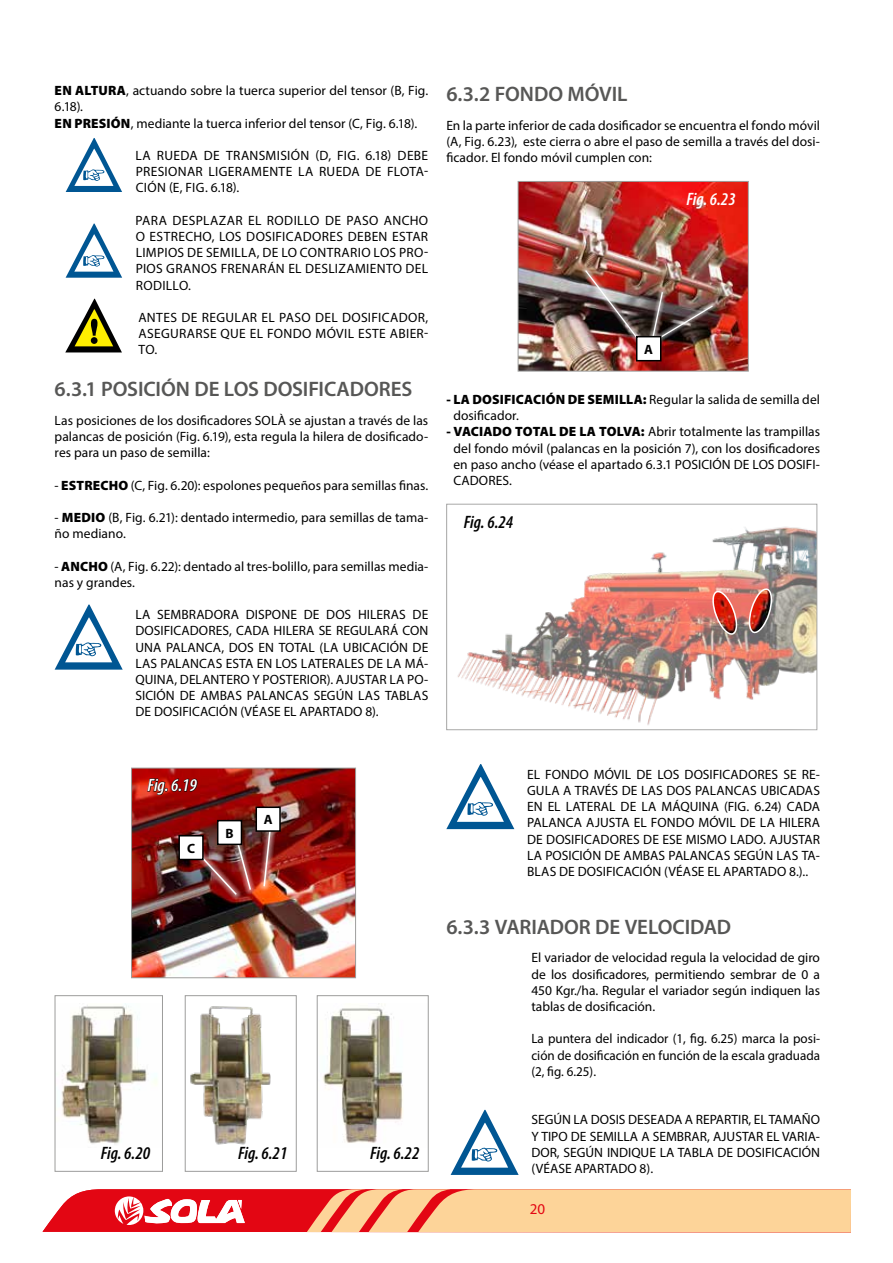
<style>
.page{position:relative;width:893px;height:1263px;background:#fff}
.page>*{position:absolute;margin:0;border:0;box-sizing:border-box;transform-origin:0 0}
.t1{font:600 21px "Myriad Pro";letter-spacing:-.005em;color:#575756}
.t2{font:italic 600 condensed 18px "Myriad Pro";color:#000}
.t3{font:italic 600 condensed 18px "Myriad Pro";color:#fff}
.t4{font:15px "Myriad Pro";color:#e30613}
.t5{font:13.5px/16.2px "Myriad Pro";letter-spacing:.005em;color:#000;text-align:justify}
.t6{font:700 13.5px "Myriad Pro";color:#000}
.s1{font-weight:900}
</style>
<div class="page">
<svg style="left:43px;top:1189px;width:808px;height:43px;background:#f49677"></svg>
<svg style="left:316px;top:995px;width:113px;height:177px"></svg>
<svg style="left:54px;top:995px;width:109px;height:177px"></svg>
<svg style="left:184px;top:995px;width:113px;height:177px"></svg>
<img style="left:131px;top:767px;width:225px;height:211px">
<svg style="left:147px;top:776px;width:51px;height:19px"></svg>
<svg style="left:258px;top:832px;width:19px;height:59px"></svg>
<svg style="left:263px;top:832px;width:10px;height:56px"></svg>
<svg style="left:188px;top:860px;width:54px;height:40px"></svg>
<div style="left:256px;top:807px;width:24px;height:24px;background:#fff"></div>
<div style="left:256px;top:806px;width:25px;height:26px;border:2px solid #000"></div>
<svg style="left:242px;top:830px;width:14px;height:65px"></svg>
<img style="left:192px;top:833px;width:60px;height:63px">
<div style="left:218px;top:821px;width:23px;height:23px;background:#fff"></div>
<div style="left:217px;top:820px;width:25px;height:25px;border:2px solid #000"></div>
<div style="left:179px;top:836px;width:24px;height:23px;background:#fff"></div>
<div style="left:178px;top:835px;width:26px;height:25px;border:2px solid #000"></div>
<img style="left:517px;top:181px;width:232px;height:191px">
<div style="left:637px;top:337px;width:24px;height:24px;background:#fff"></div>
<div style="left:636px;top:336px;width:25px;height:25px;border:2px solid #000"></div>
<img style="left:447px;top:504px;width:371px;height:225px">
<svg style="left:746px;top:586px;width:29px;height:48px"></svg>
<svg style="left:710px;top:590px;width:28px;height:46px"></svg>
<svg style="left:66px;top:138px;width:56px;height:54px"></svg>
<svg style="left:66px;top:224px;width:56px;height:54px"></svg>
<svg style="left:65px;top:299px;width:57px;height:53px"></svg>
<div style="left:91px;top:337px;width:7px;height:7px;background:#000;border-radius:50%"></div>
<svg style="left:55px;top:604px;width:68px;height:66px"></svg>
<svg style="left:446px;top:764px;width:68px;height:65px"></svg>
<svg style="left:451px;top:1110px;width:68px;height:65px"></svg>
<p class="t5" style="left:55px;top:82px;width:375px;text-align:left"><span class="s1">EN ALTURA</span>, actuando sobre la tuerca superior del tensor (B, Fig.<br>6.18).<br><span class="s1">EN PRESIÓN</span>, mediante la tuerca inferior del tensor (C, Fig. 6.18).</p>
<p class="t5" style="left:136px;top:147px;width:294px">LA RUEDA DE TRANSMISIÓN (D, FIG. 6.18) DEBE PRESIONAR LIGERAMENTE LA RUEDA DE FLOTA-CIÓN (E, FIG. 6.18).</p>
<p class="t5" style="left:136px;top:212px;width:294px">PARA DESPLAZAR EL RODILLO DE PASO ANCHO O ESTRECHO, LOS DOSIFICADORES DEBEN ESTAR LIMPIOS DE SEMILLA, DE LO CONTRARIO LOS PRO-PIOS GRANOS FRENARÁN EL DESLIZAMIENTO DEL RODILLO.</p>
<p class="t5" style="left:138px;top:309px;width:291px">ANTES DE REGULAR EL PASO DEL DOSIFICADOR, ASEGURARSE QUE EL FONDO MÓVIL ESTE ABIER-TO.</p>
<h1 class="t1" style="left:55px;top:375px;width:359px">6.3.1 POSICIÓN DE LOS DOSIFICADORES</h1>
<p class="t5" style="left:55px;top:412px;width:375px">Las posiciones de los dosificadores SOLÀ se ajustan a través de las palancas de posición (Fig. 6.19), esta regula la hilera de dosificado&shy;res para un paso de semilla:</p>
<p class="t5" style="left:55px;top:477px;width:375px">- <span class="s1">ESTRECHO</span> (C, Fig. 6.20): espolones pequeños para semillas finas.</p>
<p class="t5" style="left:55px;top:509px;width:375px">- <span class="s1">MEDIO</span> (B, Fig. 6.21): dentado intermedio, para semillas de tama&shy;ño mediano.</p>
<p class="t5" style="left:55px;top:558px;width:375px">- <span class="s1">ANCHO</span> (A, Fig. 6.22): dentado al tres-bolillo, para semillas media&shy;nas y grandes.</p>
<p class="t5" style="left:135px;top:606px;width:294px">LA SEMBRADORA DISPONE DE DOS HILERAS DE DOSIFICADORES, CADA HILERA SE REGULARÁ CON UNA PALANCA, DOS EN TOTAL (LA UBICACIÓN DE LAS PALANCAS ESTA EN LOS LATERALES DE LA MÁ-QUINA, DELANTERO Y POSTERIOR). AJUSTAR LA PO-SICIÓN DE AMBAS PALANCAS SEGÚN LAS TABLAS DE DOSIFICACIÓN (VÉASE EL APARTADO 8).</p>
<h1 class="t1" style="left:446px;top:80px;width:183px">6.3.2 FONDO MÓVIL</h1>
<p class="t5" style="left:446px;top:117px;width:375px">En la parte inferior de cada dosificador se encuentra el fondo móvil (A, Fig. 6.23), este cierra o abre el paso de semilla a través del dosi&shy;ficador. El fondo móvil cumplen con:</p>
<h2 class="t3" style="left:686px;top:188px;width:51px">Fig. 6.23</h2>
<p class="t6" style="left:644px;top:340px;width:10px">A</p>
<p class="t5" style="left:453px;top:391px;width:368px;text-indent:-7px"><span class="s1">- LA DOSIFICACIÓN DE SEMILLA:</span> Regular la salida de semilla del dosificador.</p>
<p class="t5" style="left:453px;top:423px;width:368px;text-indent:-7px"><span class="s1">- VACIADO TOTAL DE LA TOLVA:</span> Abrir totalmente las trampillas del fondo móvil (palancas en la posición 7), con los dosificadores en paso ancho (véase el apartado 6.3.1 POSICIÓN DE LOS DOSIFI-CADORES.</p>
<h2 class="t2" style="left:464px;top:511px;width:51px">Fig. 6.24</h2>
<h2 class="t3" style="left:148px;top:774px;width:51px">Fig. 6.19</h2>
<p class="t6" style="left:187px;top:839px;width:10px">C</p>
<p class="t6" style="left:226px;top:824px;width:10px">B</p>
<p class="t6" style="left:264px;top:811px;width:10px">A</p>
<h2 class="t2" style="left:101px;top:1142px;width:51px">Fig. 6.20</h2>
<h2 class="t2" style="left:238px;top:1142px;width:51px">Fig. 6.21</h2>
<h2 class="t2" style="left:370px;top:1142px;width:51px">Fig. 6.22</h2>
<p class="t5" style="left:527px;top:766px;width:294px">EL FONDO MÓVIL DE LOS DOSIFICADORES SE RE-GULA A TRAVÉS DE LAS DOS PALANCAS UBICADAS EN EL LATERAL DE LA MÁQUINA (FIG. 6.24) CADA PALANCA AJUSTA EL FONDO MÓVIL DE LA HILERA DE DOSIFICADORES DE ESE MISMO LADO. AJUSTAR LA POSICIÓN DE AMBAS PALANCAS SEGÚN LAS TA-BLAS DE DOSIFICACIÓN (VÉASE EL APARTADO 8.)..</p>
<h1 class="t1" style="left:446px;top:913px;width:286px">6.3.3 VARIADOR DE VELOCIDAD</h1>
<p class="t5" style="left:531px;top:950px;width:290px">El variador de velocidad regula la velocidad de giro de los dosificadores, permitiendo sembrar de 0 a 450 Kgr./ha. Regular el variador según indiquen las tablas de dosificación.</p>
<p class="t5" style="left:531px;top:1031px;width:290px">La puntera del indicador (1, fig. 6.25) marca la posi&shy;ción de dosificación en función de la escala graduada (2, fig. 6.25).</p>
<p class="t5" style="left:531px;top:1112px;width:290px">SEGÚN LA DOSIS DESEADA A REPARTIR, EL TAMAÑO Y TIPO DE SEMILLA A SEMBRAR, AJUSTAR EL VARIA-DOR, SEGÚN INDIQUE LA TABLA DE DOSIFICACIÓN (VÉASE APARTADO 8).</p>
<p class="t4" style="left:530px;top:1199px;width:17px">20</p>
</div>
